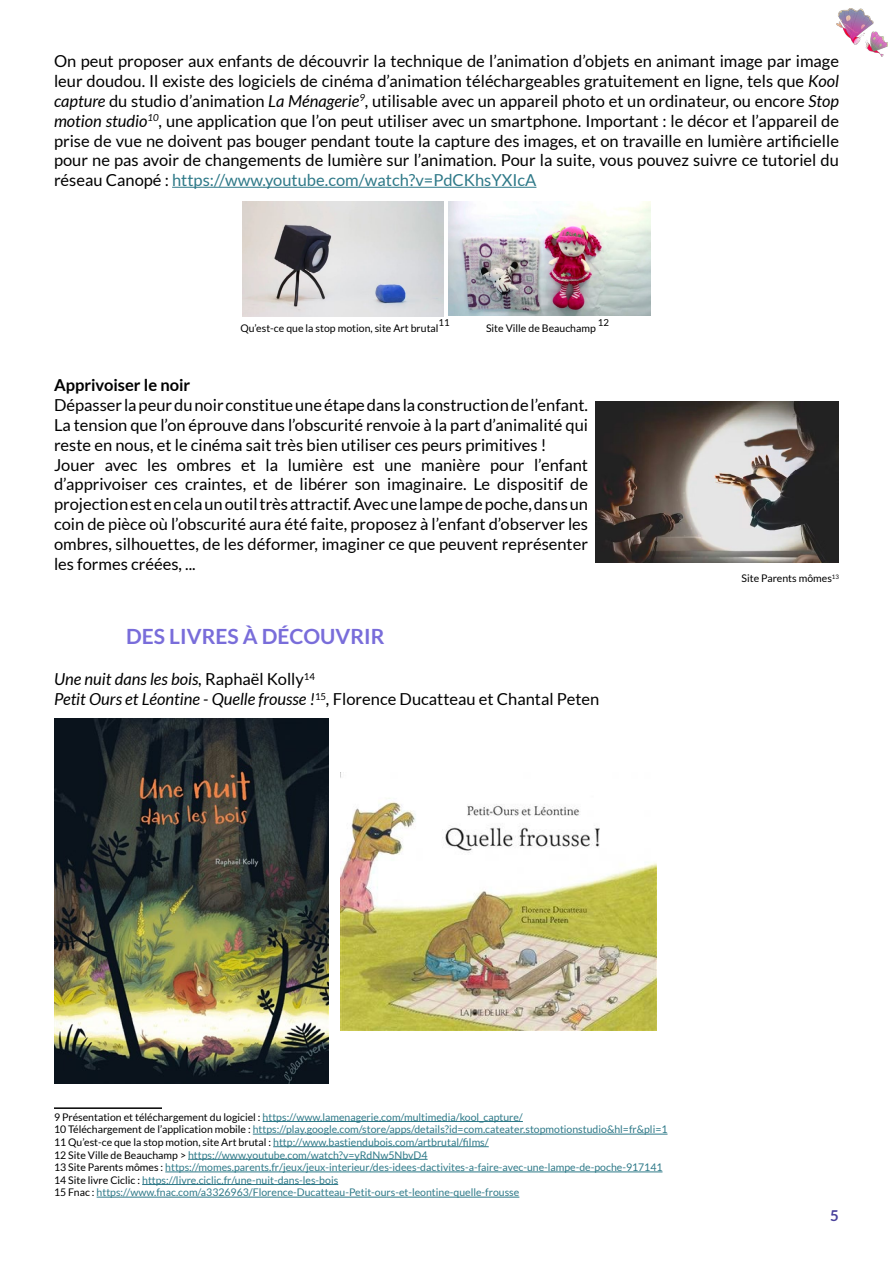
<style>
.page{position:relative;width:893px;height:1263px;background:#fff}
.page>*{position:absolute;margin:0;border:0;box-sizing:border-box;transform-origin:0 0}
.t1{font:700 21px "Lato";color:#796dda}
.t2{font:16.5px/19.8px "Lato";color:#000;text-align:justify}
.t3{font:italic 16.5px/19.8px "Lato";color:#000}
.t4{font:700 16.5px "Lato";color:#000}
.t5{font:700 15px "Lato";color:#49419b}
.t6{font:10.5px/12.6px "Lato";color:#2e7988}
.t7{font:10.5px "Lato";color:#000}
.t8{font:9.6px "Lato";color:#000}
.s1{font-style:italic}
.s2{color:#2e7988}
.s3{font-style:normal}
.s4{color:#000}
</style>
<div class="page">
<img style="left:837px;top:8px;width:51px;height:48px">
<hr style="left:172px;top:187px;width:364px;height:1px;background:#2e7988">
<hr style="left:54px;top:1107px;width:108px;height:2px;background:#000">
<hr style="left:263px;top:1121px;width:260px;height:1px;background:#2e7988">
<hr style="left:253px;top:1134px;width:414px;height:1px;background:#2e7988">
<hr style="left:273px;top:1146px;width:216px;height:1px;background:#2e7988">
<hr style="left:188px;top:1159px;width:240px;height:1px;background:#2e7988">
<hr style="left:165px;top:1171px;width:497px;height:1px;background:#2e7988">
<hr style="left:142px;top:1184px;width:196px;height:1px;background:#2e7988">
<hr style="left:97px;top:1197px;width:422px;height:1px;background:#2e7988">
<img style="left:449px;top:202px;width:201px;height:113px">
<img style="left:242px;top:202px;width:202px;height:114px">
<img style="left:595px;top:402px;width:244px;height:161px">
<img style="left:340px;top:772px;width:316px;height:258px">
<img style="left:54px;top:719px;width:275px;height:365px">
<p class="t2" style="left:54px;top:51px;width:786px">On peut proposer aux enfants de découvrir la technique de l’animation d’objets en animant image par image leur doudou. Il existe des logiciels de cinéma d’animation téléchargeables gratuitement en ligne, tels que <span class="s1">Kool capture</span> du studio d’animation <span class="s1">La Ménagerie</span><sup>9</sup>, utilisable avec un appareil photo et un ordinateur, ou encore <span class="s1">Stop motion studio</span><sup>10</sup>, une application que l’on peut utiliser avec un smartphone. Important : le décor et l’appareil de prise de vue ne doivent pas bouger pendant toute la capture des images, et on travaille en lumière artificielle pour ne pas avoir de changements de lumière sur l’animation. Pour la suite, vous pouvez suivre ce tutoriel du réseau Canopé : <span class="s2">https://www.youtube.com/watch?v=PdCKhsYXIcA</span></p>
<p class="t8" style="left:439px;top:318px;width:13px">11</p>
<p class="t7" style="left:240px;top:322px;width:200px">Qu’est-ce que la stop motion, site Art brutal</p>
<p class="t8" style="left:598px;top:318px;width:13px">12</p>
<p class="t7" style="left:486px;top:322px;width:111px">Site Ville de Beauchamp</p>
<p class="t4" style="left:54px;top:376px;width:138px">Apprivoiser le noir</p>
<p class="t2" style="left:54px;top:395px;width:536px;text-align:left">Dépasser la peur du noir constitue une étape dans la construction de l’enfant.<br>La tension que l’on éprouve dans l’obscurité renvoie à la part d’animalité qui reste en nous, et le cinéma sait très bien utiliser ces peurs primitives !<br>Jouer avec les ombres et la lumière est une manière pour l’enfant d’apprivoiser ces craintes, et de libérer son imaginaire. Le dispositif de projection est en cela un outil très attractif. Avec une lampe de poche, dans un coin de pièce où l’obscurité aura été faite, proposez à l’enfant d’observer les ombres, silhouettes, de les déformer, imaginer ce que peuvent représenter les formes créées, ...</p>
<p class="t1" style="left:126px;top:625px;width:260px">DES LIVRES À DÉCOUVRIR</p>
<p class="t3" style="left:54px;top:670px;width:547px">Une nuit dans les bois, <span class="s3">Raphaël Kolly</span><sup>14<br></sup>Petit Ours et Léontine - Quelle frousse !<sup>15</sup>, <span class="s3">Florence Ducatteau et Chantal Peten</span></p>
<p class="t7" style="left:741px;top:572px;width:99px">Site Parents mômes<sup>13</sup></p>
<p class="t6" style="left:54px;top:1110px;width:615px"><span class="s4">9 Présentation et téléchargement du logiciel :</span> https://www.lamenagerie.com/multimedia/kool_capture/<br><span class="s4">10 Téléchargement de l’application mobile :</span> https://play.google.com/store/apps/details?id=com.cateater.stopmotionstudio&amp;hl=fr&amp;pli=1<br><span class="s4">11 Qu’est-ce que la stop motion, site Art brutal :</span> http://www.bastiendubois.com/artbrutal/films/<br><span class="s4">12 Site Ville de Beauchamp &gt;</span> https://www.youtube.com/watch?v=yRdNw5NbvD4<br><span class="s4">13 Site Parents mômes :</span> https://momes.parents.fr/jeux/jeux-interieur/des-idees-dactivites-a-faire-avec-une-lampe-de-poche-917141<br><span class="s4">14 Site livre Ciclic :</span> https://livre.ciclic.fr/une-nuit-dans-les-bois<br><span class="s4">15 Fnac :</span> https://www.fnac.com/a3326963/Florence-Ducatteau-Petit-ours-et-leontine-quelle-frousse</p>
<p class="t5" style="left:830px;top:1207px;width:10px">5</p>
</div>
